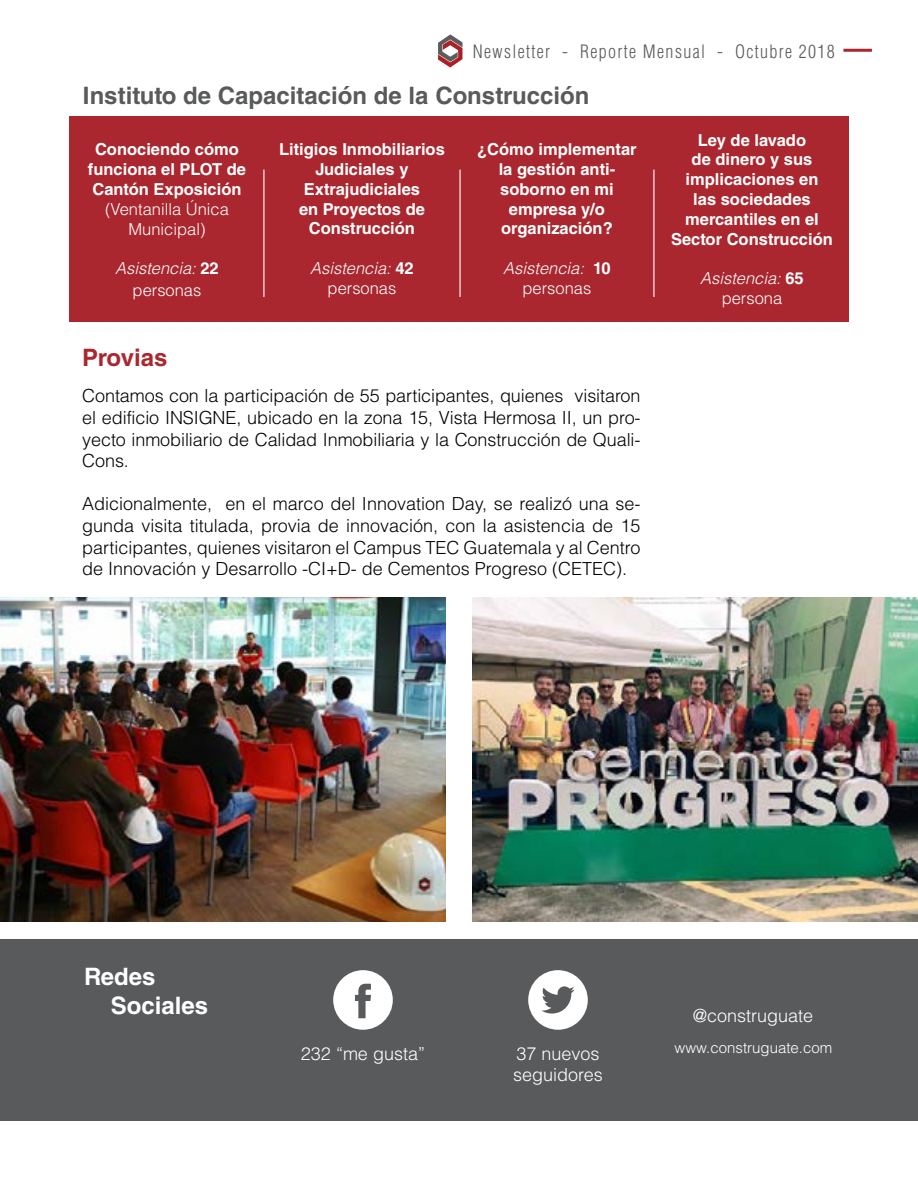
<style>
.page{position:relative;width:918px;height:1188px;background:#fff}
.page>*{position:absolute;margin:0;border:0;box-sizing:border-box;transform-origin:0 0}
.t1{font:700 24px "Helvetica LT Std";color:#585a5c}
.t2{font:700 24px/28.8px "Helvetica LT Std";color:#fff}
.t3{font:700 24px "Helvetica LT Std";letter-spacing:-.01em;color:#aa272f}
.t4{font:300 18px/21.6px "Helvetica LT Std";letter-spacing:-.005em;color:#000;text-align:justify}
.t5{font:300 18px/21.6px "Helvetica LT Std";color:#fff}
.t6{font:300 condensed 18px "Helvetica LT Std";letter-spacing:.075em;color:#585a5c}
.t7{font:700 16.5px/19.8px "Helvetica LT Std";color:#fff;text-align:center}
.t8{font:italic 300 16.5px/19.8px "Helvetica LT Std";color:#fff;text-align:center}
.t9{font:300 16.5px/19.8px "Helvetica LT Std";color:#fff;text-align:center}
.t10{font:300 15px "Helvetica LT Std";color:#fff}
.s1{font-weight:700;font-style:normal}
.s2{font-style:normal}
</style>
<div class="page">
<hr style="left:843px;top:49px;width:29px;height:3px;background:#aa272f">
<svg style="left:438px;top:34px;width:25px;height:33px"></svg>
<div style="left:69px;top:116px;width:780px;height:206px;background:#aa272f"></div>
<hr style="left:263px;top:170px;width:1px;height:127px;background:#fff">
<hr style="left:459px;top:170px;width:2px;height:127px;background:#fff">
<hr style="left:653px;top:170px;width:1px;height:127px;background:#fff">
<img style="left:0;top:597px;width:446px;height:324px">
<img style="left:473px;top:597px;width:445px;height:324px">
<div style="left:0;top:939px;width:918px;height:181px;background:#585a5c"></div>
<svg style="left:528px;top:970px;width:60px;height:60px"></svg>
<svg style="left:333px;top:970px;width:60px;height:60px"></svg>
<p class="t6" style="left:473px;top:40px;width:363px">Newsletter - Reporte Mensual - Octubre 2018</p>
<h1 class="t1" style="left:83px;top:81px;width:508px">Instituto de Capacitación de la Construcción</h1>
<p class="t7" style="left:88px;top:139px;width:160px">Conociendo cómo funciona el PLOT de<br>Cantón Exposición</p>
<p class="t9" style="left:105px;top:199px;width:125px">(Ventanilla Única<br>Municipal)</p>
<p class="t8" style="left:115px;top:258px;width:105px;line-height:21.6px">Asistencia: <span class="s1">22 </span><span class="s2">personas</span></p>
<p class="t7" style="left:279px;top:139px;width:167px">Litigios Inmobiliarios<br>Judiciales y<br>Extrajudiciales<br>en Proyectos de<br>Construcción</p>
<p class="t8" style="left:310px;top:258px;width:105px">Asistencia: <span class="s1">42 </span><span class="s2">personas</span></p>
<p class="t7" style="left:477px;top:139px;width:161px">¿Cómo implementar la gestión anti&shy;soborno en mi empresa y/o organización?</p>
<p class="t8" style="left:503px;top:258px;width:109px">Asistencia: <span class="s1">10 </span><span class="s2">personas</span></p>
<h1 class="t3" style="left:82px;top:343px;width:87px">Provias</h1>
<p class="t4" style="left:82px;top:385px;width:560px">Contamos con la participación de 55 participantes, quienes visitaron el edificio INSIGNE, ubicado en la zona 15, Vista Hermosa II, un pro&shy;yecto inmobiliario de Calidad Inmobiliaria y la Construcción de Quali-Cons.</p>
<p class="t4" style="left:82px;top:493px;width:560px">Adicionalmente, en el marco del Innovation Day, se realizó una se&shy;gunda visita titulada, provia de innovación, con la asistencia de 15 participantes, quienes visitaron el Campus TEC Guatemala y al Centro de Innovación y Desarrollo -CI+D- de Cementos Progreso (CETEC).</p>
<p class="t7" style="left:671px;top:130px;width:163px">Ley de lavado<br>de dinero y sus implicaciones en<br>las sociedades mercantiles en el<br>Sector Construcción</p>
<p class="t8" style="left:700px;top:268px;width:105px">Asistencia: <span class="s1">65 </span><span class="s2">persona</span></p>
<h1 class="t2" style="left:111px;top:962px;width:99px;text-indent:-27px">Redes<br>Sociales</h1>
<p class="t5" style="left:301px;top:1042px;width:126px">232 “me gusta”</p>
<p class="t5" style="left:513px;top:1042px;width:91px">37 nuevos seguidores</p>
<p class="t5" style="left:693px;top:1005px;width:122px">@construguate</p>
<p class="t10" style="left:675px;top:1039px;width:159px">www.construguate.com</p>
</div>
